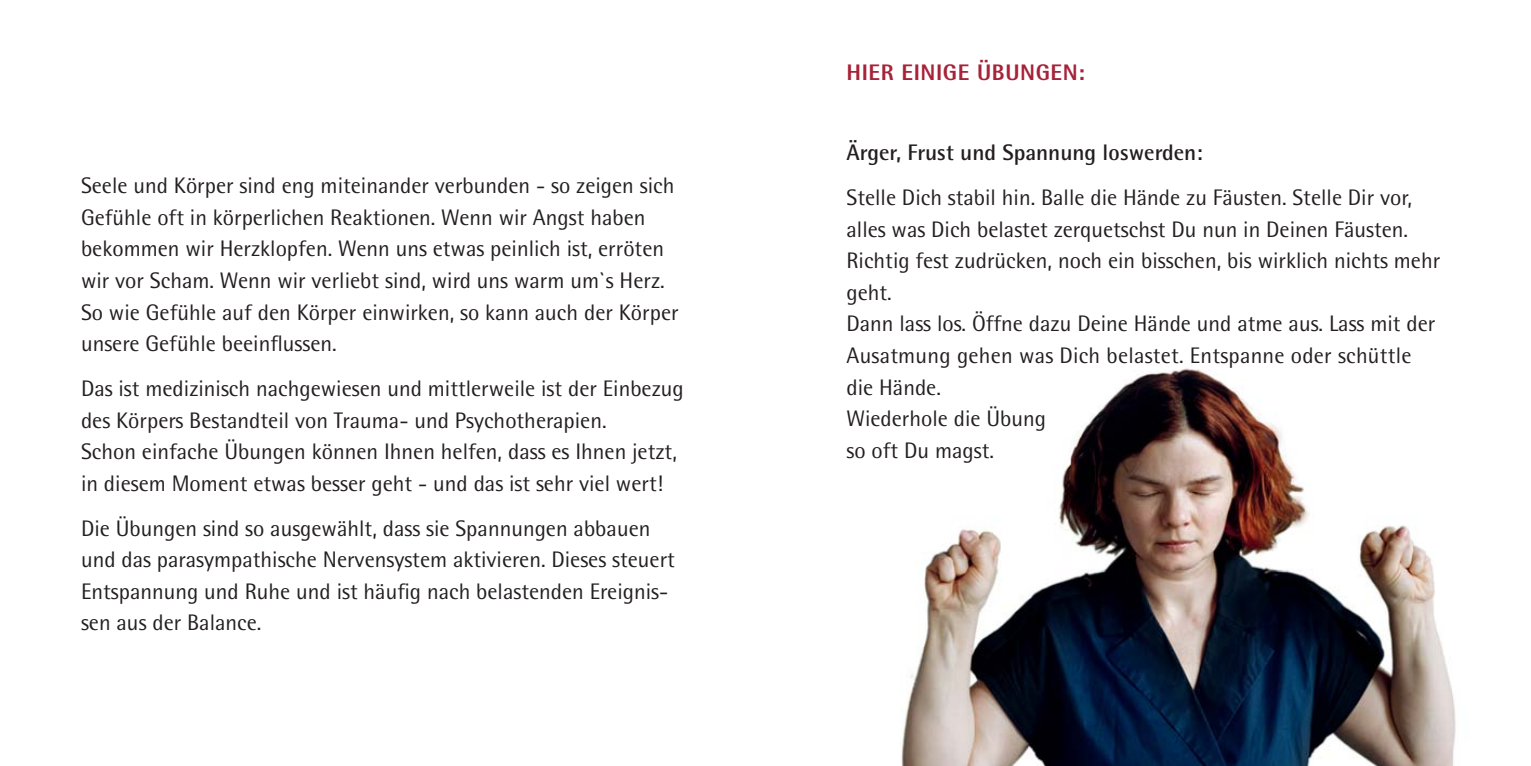
<style>
.page{position:relative;width:1531px;height:766px;background:#fff}
.page>*{position:absolute;margin:0;border:0;box-sizing:border-box;transform-origin:0 0}
.t1{font:22.5px/31.5px "Rotis Semi Sans";color:#231f20}
.t2{font:700 22.5px "Rotis Semi Sans";color:#231f20}
.t3{font:800 22.5px "Rotis Semi Sans";letter-spacing:.025em;color:#a6233a}
</style>
<div class="page">
<img style="left:901px;top:368px;width:555px;height:397px">
<p class="t1" style="left:81px;top:172px;width:599px">Seele und Körper sind eng miteinander verbunden - so zeigen sich Gefühle oft in körperlichen Reaktionen. Wenn wir Angst haben bekommen wir Herzklopfen. Wenn uns etwas peinlich ist, erröten wir vor Scham. Wenn wir verliebt sind, wird uns warm um`s Herz.<br>So wie Gefühle auf den Körper einwirken, so kann auch der Körper unsere Gefühle beeinflussen.</p>
<p class="t1" style="left:81px;top:375px;width:604px">Das ist medizinisch nachgewiesen und mittlerweile ist der Einbezug des Körpers Bestandteil von Trauma- und Psychotherapien.<br>Schon einfache Übungen können Ihnen helfen, dass es Ihnen jetzt, in diesem Moment etwas besser geht - und das ist sehr viel wert!</p>
<p class="t1" style="left:81px;top:514px;width:595px">Die Übungen sind so ausgewählt, dass sie Spannungen abbauen und das parasympathische Nervensystem aktivieren. Dieses steuert Entspannung und Ruhe und ist häufig nach belastenden Ereignis&shy;sen aus der Balance.</p>
<p class="t3" style="left:846px;top:64px;width:240px">HIER EINIGE ÜBUNGEN:</p>
<p class="t2" style="left:846px;top:145px;width:358px">Ärger, Frust und Spannung loswerden:</p>
<p class="t1" style="left:846px;top:184px;width:595px">Stelle Dich stabil hin. Balle die Hände zu Fäusten. Stelle Dir vor, alles was Dich belastet zerquetschst Du nun in Deinen Fäusten.<br>Richtig fest zudrücken, noch ein bisschen, bis wirklich nichts mehr geht.<br>Dann lass los. Öffne dazu Deine Hände und atme aus. Lass mit der Ausatmung gehen was Dich belastet. Entspanne oder schüttle die Hände.<br>Wiederhole die Übung<br>so oft Du magst.</p>
</div>
